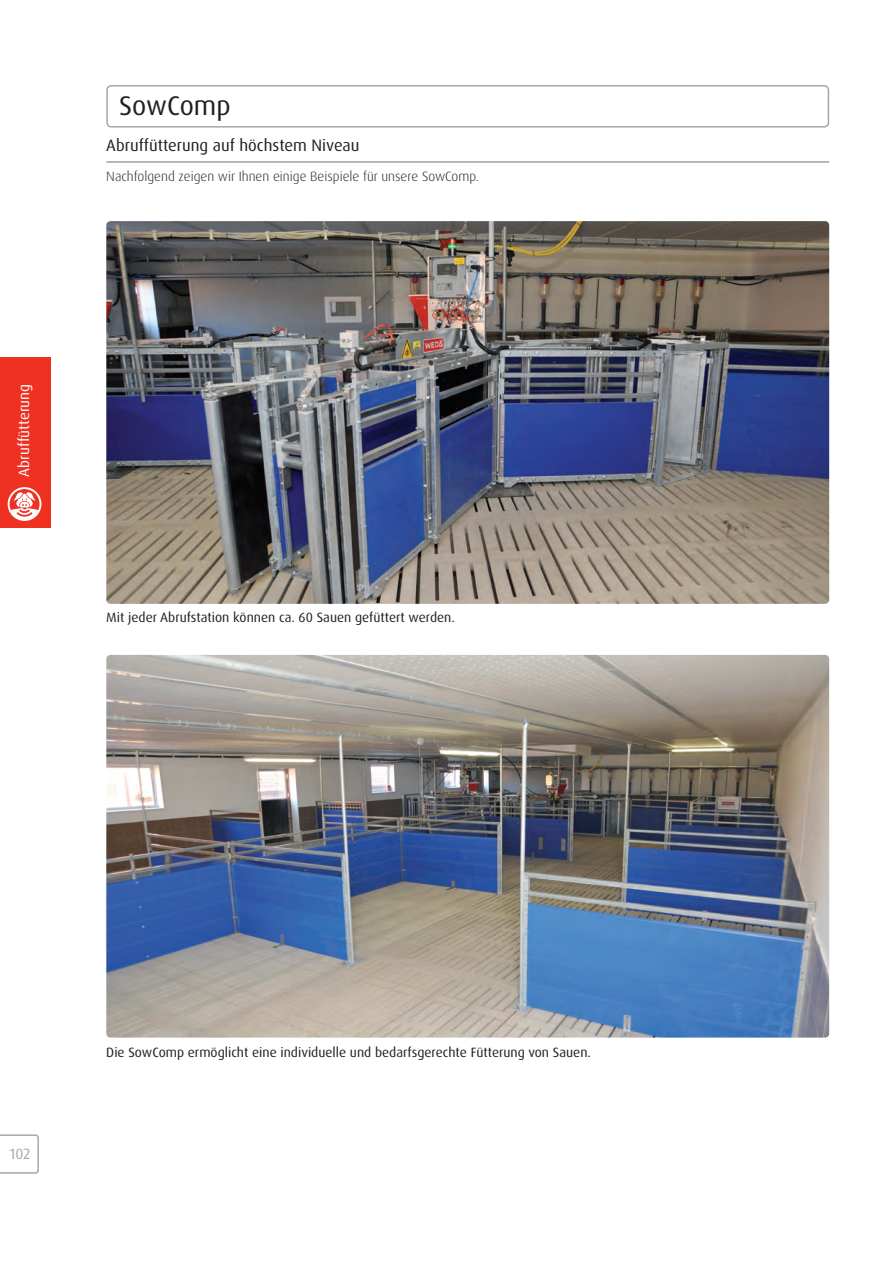
<style>
.page{position:relative;width:893px;height:1263px;background:#fff}
.page>*{position:absolute;margin:0;border:0;box-sizing:border-box;transform-origin:0 0}
.t1{font:27px "Dax OT";color:#231f20}
.t2{font:16.5px "Dax OT";color:#231f20}
.t3{font:15px "Dax OT";color:#fff}
.t4{font:15px "Dax OT";color:#a6a7ab}
.t5{font:13.5px "Dax OT";color:#231f20}
.t6{font:300 13.5px "Dax OT";color:#231f20}
</style>
<div class="page">
<div style="left:106px;top:85px;width:723px;height:43px;border:2px solid #a6a7ab;border-radius:4px"></div>
<svg style="left:0;top:1134px;width:39px;height:40px"></svg>
<div style="left:0;top:357px;width:51px;height:170px;background:#ef3122"></div>
<svg style="left:8px;top:487px;width:33px;height:34px"></svg>
<hr style="left:106px;top:162px;width:723px;height:1px;background:#717275">
<img style="left:106px;top:221px;width:723px;height:383px">
<img style="left:106px;top:655px;width:723px;height:382px">
<h1 class="t1" style="left:119px;top:89px;width:113px">SowComp</h1>
<p class="t2" style="left:106px;top:135px;width:255px">Abruffütterung auf höchstem Niveau</p>
<p class="t6" style="left:106px;top:168px;width:374px">Nachfolgend zeigen wir Ihnen einige Beispiele für unsere SowComp.</p>
<p class="t3" style="left:15px;top:476px;width:94px;rotate:-90deg">Abruffütterung</p>
<p class="t5" style="left:106px;top:609px;width:350px">Mit jeder Abrufstation können ca. 60 Sauen gefüttert werden.</p>
<p class="t4" style="left:10px;top:1144px;width:22px">102</p>
<p class="t5" style="left:106px;top:1044px;width:486px">Die SowComp ermöglicht eine individuelle und bedarfsgerechte Fütterung von Sauen.</p>
</div>
